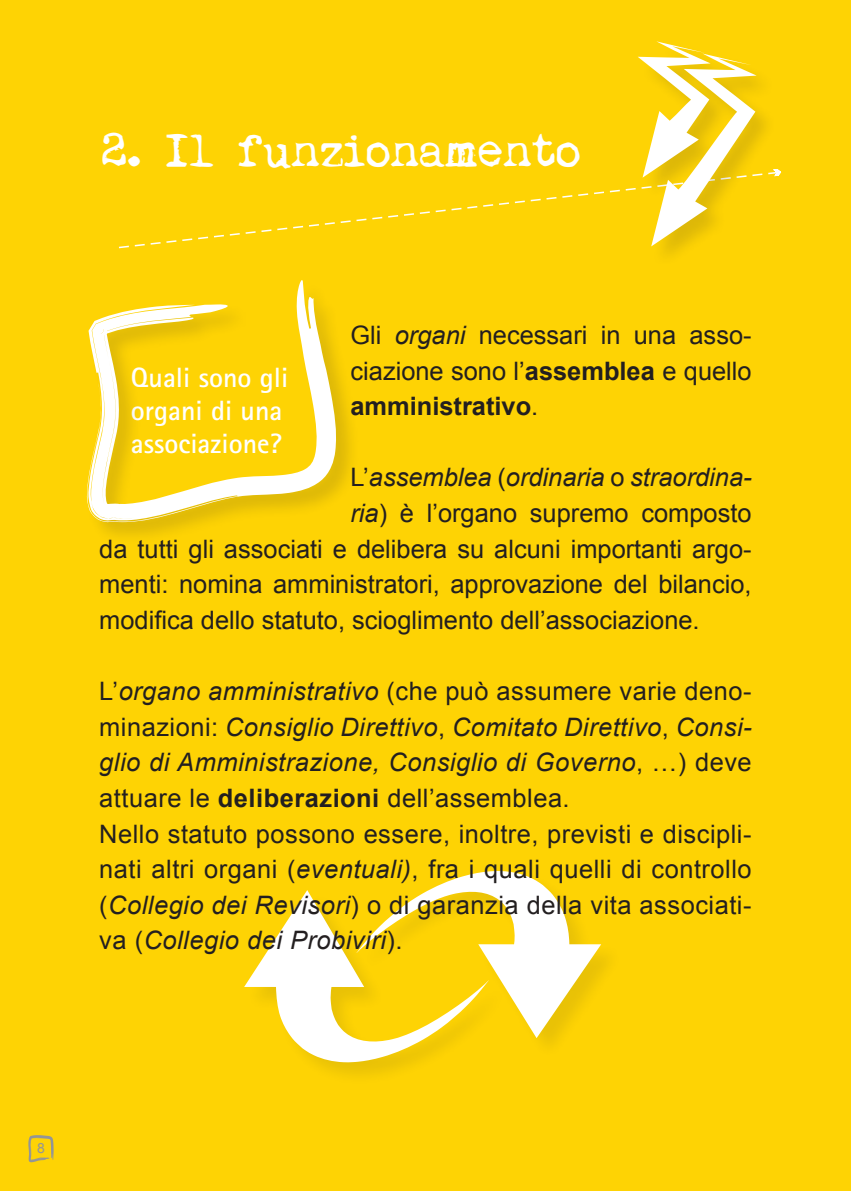
<style>
.page{position:relative;width:851px;height:1191px;background:#fff}
.page>*{position:absolute;margin:0;border:0;box-sizing:border-box;transform-origin:0 0}
.t1{font:47px "My Underwood";color:#fff}
.t2{font:700 28px/33px "Rotis Sans Serif";color:#fff}
.t3{font:25.4px/35.6px "Arial";letter-spacing:.02em;color:#231f20}
.t4{font:25.4px/35.6px "Arial";color:#231f20;text-align:justify}
.t5{font:italic 25.4px "Arial";color:#231f20}
.t6{font:14px "Arial";color:#939598}
.s1{font-style:italic}
.s2{font-weight:700}
.s3{font-style:normal}
</style>
<div class="page">
<div style="left:0;top:0;width:850px;height:1191px;background:#fed304"></div>
<div style="left:242px;top:888px;width:265px;height:195px;background:#231f20;opacity:.1"></div>
<svg style="left:244px;top:890px;width:247px;height:172px"></svg>
<div style="left:354px;top:869px;width:265px;height:190px;background:#231f20;opacity:.1"></div>
<svg style="left:354px;top:871px;width:247px;height:167px"></svg>
<svg style="left:119px;top:188px;width:516px;height:61px"></svg>
<svg style="left:774px;top:169px;width:8px;height:8px"></svg>
<div style="left:85px;top:278px;width:274px;height:265px;background:#231f20;opacity:.15"></div>
<svg style="left:85px;top:279px;width:252px;height:243px"></svg>
<svg style="left:638px;top:41px;width:118px;height:205px"></svg>
<svg style="left:28px;top:1135px;width:26px;height:27px"></svg>
<h1 class="t1" style="left:101px;top:121px;width:480px">2. Il funzionamento</h1>
<p class="t2" style="left:131px;top:361px;width:159px">Quali sono gli organi di una associazione?</p>
<p class="t4" style="left:350px;top:317px;width:402px">Gli <span class="s1">organi</span> necessari in una asso&shy;ciazione sono l’<span class="s2">assemblea</span> e quello <span class="s2">amministrativo</span>.</p>
<p class="t5" style="left:350px;top:461px;width:402px"><span class="s3">L’</span>assemblea <span class="s3">(</span>ordinaria <span class="s3">o</span> straordina-</p>
<p class="t4" style="left:350px;top:495px;width:402px"><span class="s1">ria</span>) è l’organo supremo composto</p>
<p class="t4" style="left:99px;top:531px;width:653px">da tutti gli associati e delibera su alcuni importanti argo-</p>
<p class="t4" style="left:99px;top:567px;width:653px">menti: nomina amministratori, approvazione del bilancio,</p>
<p class="t4" style="left:99px;top:602px;width:601px">modifica dello statuto, scioglimento dell’associazione.</p>
<p class="t3" style="left:99px;top:673px;width:654px">L’<span class="s1">organo amministrativo</span> (che può assumere varie deno&shy;minazioni: <span class="s1">Consiglio Direttivo</span>, <span class="s1">Comitato Direttivo</span>, <span class="s1">Consi&shy;glio di Amministrazione, Consiglio di Governo</span>, …) deve attuare le <span class="s2">deliberazioni</span> dell’assemblea.<br>Nello statuto possono essere, inoltre, previsti e discipli&shy;nati altri organi (<span class="s1">eventuali)</span>, fra i quali quelli di controllo (<span class="s1">Collegio dei Revisori</span>) o di garanzia della vita associati&shy;va (<span class="s1">Collegio dei Probiviri</span>).</p>
<p class="t6" style="left:37px;top:1138px;width:9px">8</p>
</div>
